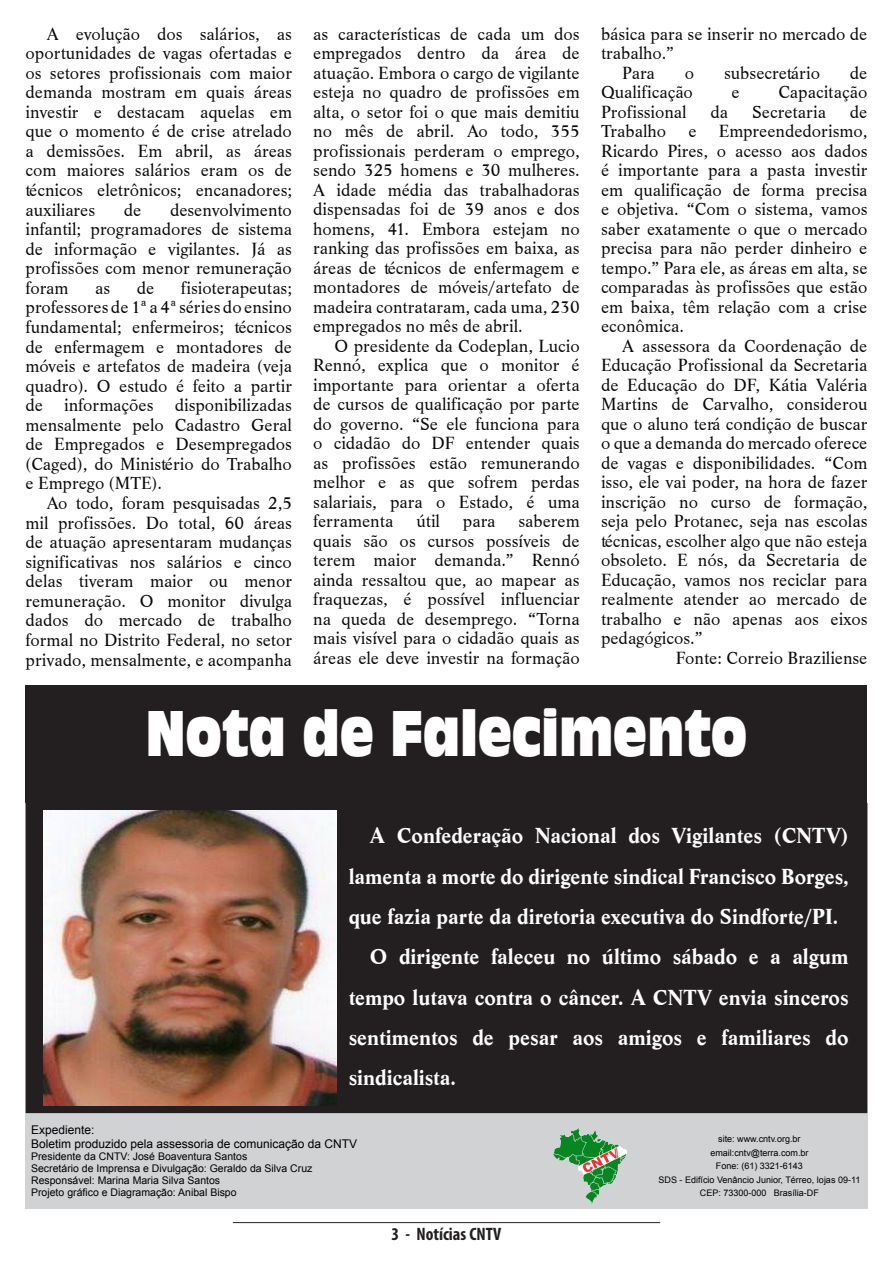
<style>
.page{position:relative;width:893px;height:1263px;background:#fff}
.page>*{position:absolute;margin:0;border:0;box-sizing:border-box;transform-origin:0 0}
.t1{font:60px "Antique Olive Compact";color:#fff;scale:.75 1}
.t2{font:700 22.5px/40.3px "Life T";color:#fff;text-align:justify}
.t3{font:18.15px/19.5px "Life T";color:#060908;text-align:justify}
.t4{font:700 condensed 18px "Myriad Pro";color:#231f20}
.t5{font:12px "Arial";color:#000}
.t6{font:10.5px "Arial";color:#000}
.t7{font:9px "Arial";color:#000}
</style>
<div class="page">
<hr style="left:233px;top:1222px;width:427px;height:1px;background:#231f20">
<div style="left:26px;top:804px;width:841px;height:308px;background:#231f20"></div>
<div style="left:26px;top:803px;width:841px;height:310px;border:2px solid #231f20"></div>
<div style="left:26px;top:686px;width:841px;height:117px;background:#231f20"></div>
<div style="left:26px;top:1114px;width:842px;height:95px;background:#d1d2d4"></div>
<img style="left:554px;top:1128px;width:72px;height:76px">
<img style="left:44px;top:810px;width:293px;height:296px">
<p class="t3" style="left:26px;top:24px;width:268px;text-indent:21px">A evolução dos salários, as oportunidades de vagas ofertadas e os setores profissionais com maior demanda mostram em quais áreas investir e destacam aquelas em que o momento é de crise atrelado a demissões. Em abril, as áreas com maiores salários eram os de técnicos eletrônicos; encanadores; auxiliares</p>
<p class="t3" style="left:26px;top:200px;width:268px;text-indent:144px">desenvolvimento infantil; programadores de sistema de informação e vigilantes. Já as profissões com menor remuneração foram</p>
<p class="t3" style="left:124px;top:200px;width:19px">de</p>
<p class="t3" style="left:26px;top:278px;width:268px;text-indent:155px">fisioterapeutas; professores de 1ª a 4ª séries do ensino fundamental; enfermeiros; técnicos de enfermagem e montadores de móveis e artefatos de madeira (veja quadro). O estudo é feito a partir de informações disponibilizadas mensalmente pelo Cadastro Geral de Empregados e Desempregados (Caged), do Ministério do Trabalho e Emprego (MTE).</p>
<p class="t3" style="left:26px;top:493px;width:268px;text-indent:21px">Ao todo, foram pesquisadas 2,5 mil profissões. Do total, 60 áreas de atuação apresentaram mudanças significativas nos salários e cinco delas tiveram maior ou menor remuneração. O monitor divulga dados do mercado de trabalho formal no Distrito Federal, no setor privado, mensalmente, e acompanha</p>
<p class="t3" style="left:95px;top:278px;width:17px">as</p>
<p class="t3" style="left:137px;top:278px;width:19px">de</p>
<p class="t3" style="left:313px;top:24px;width:268px">as características de cada um dos empregados dentro da área de atuação. Embora o cargo de vigilante esteja no quadro de profissões em alta, o setor foi o que mais demitiu no mês de abril. Ao todo, 355 profissionais perderam o emprego, sendo 325 homens e 30 mulheres.<br>A idade média das trabalhadoras dispensadas foi de 39 anos e dos homens, 41. Embora estejam no ranking das profissões em baixa, as áreas de técnicos de enfermagem e montadores de móveis/artefato de madeira contrataram, cada uma, 230 empregados no mês de abril.</p>
<p class="t3" style="left:313px;top:336px;width:268px;text-indent:21px">O presidente da Codeplan, Lucio Rennó, explica que o monitor é importante para orientar a oferta de cursos de qualificação por parte do governo. “Se ele funciona para o cidadão do DF entender quais as profissões estão remunerando melhor e as que sofrem perdas salariais, para o Estado, é uma ferramenta</p>
<p class="t3" style="left:313px;top:511px;width:268px;text-indent:205px">saberem quais são os cursos possíveis de terem maior demanda.” Rennó ainda ressaltou que, ao mapear as fraquezas, é possível influenciar na queda de desemprego. “Torna mais visível para o cidadão quais as áreas ele deve investir na formação</p>
<p class="t3" style="left:416px;top:511px;width:25px">útil</p>
<p class="t3" style="left:463px;top:511px;width:34px">para</p>
<p class="t3" style="left:601px;top:24px;width:268px">básica para se inserir no mercado de trabalho.”</p>
<p class="t3" style="left:622px;top:63px;width:34px">Para</p>
<p class="t3" style="left:685px;top:63px;width:11px">o</p>
<p class="t3" style="left:724px;top:63px;width:97px">subsecretário</p>
<p class="t3" style="left:850px;top:63px;width:19px">de</p>
<p class="t3" style="left:601px;top:82px;width:94px">Qualificação</p>
<p class="t3" style="left:732px;top:82px;width:10px">e</p>
<p class="t3" style="left:778px;top:82px;width:91px">Capacitação</p>
<p class="t3" style="left:601px;top:102px;width:87px">Profissional</p>
<p class="t3" style="left:711px;top:102px;width:19px">da</p>
<p class="t3" style="left:752px;top:102px;width:75px">Secretaria</p>
<p class="t3" style="left:601px;top:102px;width:268px;text-indent:249px">de Trabalho e Empreendedorismo, Ricardo Pires, o acesso aos dados é importante para a pasta investir em qualificação de forma precisa e objetiva. “Com o sistema, vamos saber exatamente o que o mercado precisa para não perder dinheiro e tempo.” Para ele, as áreas em alta, se comparadas às profissões que estão em baixa, têm relação com a crise econômica.</p>
<p class="t3" style="left:601px;top:336px;width:268px;text-indent:21px">A assessora da Coordenação de Educação Profissional da Secretaria de Educação do DF, Kátia Valéria Martins de Carvalho, considerou que o aluno terá condição de buscar o que a demanda do mercado oferece de vagas e disponibilidades. “Com isso, ele vai poder, na hora de fazer inscrição no curso de formação, seja pelo Protanec, seja nas escolas técnicas, escolher algo que não esteja obsoleto. E nós, da Secretaria de Educação, vamos nos reciclar para realmente atender ao mercado de trabalho e não apenas aos eixos pedagógicos.”</p>
<p class="t3" style="left:676px;top:648px;width:193px">Fonte: Correio Braziliense</p>
<p class="t1" style="left:146px;top:692px;width:804px">Nota de Falecimento</p>
<p class="t2" style="left:349px;top:816px;width:501px;text-indent:21px">A Confederação Nacional dos Vigilantes (CNTV) lamenta a morte do dirigente sindical Francisco Borges, que fazia parte da diretoria executiva do Sindforte/PI.</p>
<p class="t2" style="left:349px;top:937px;width:501px;text-indent:21px">O dirigente faleceu no último sábado e a algum tempo lutava contra o câncer. A CNTV envia sinceros sentimentos de pesar aos amigos e familiares do sindicalista.</p>
<p class="t5" style="left:31px;top:1122px;width:65px">Expediente:</p>
<p class="t5" style="left:31px;top:1136px;width:328px">Boletim produzido pela assessoria de comunicação da CNTV</p>
<p class="t6" style="left:31px;top:1149px;width:218px">Presidente da CNTV: José Boaventura Santos</p>
<p class="t6" style="left:31px;top:1161px;width:283px">Secretário de Imprensa e Divulgação: Geraldo da Silva Cruz</p>
<p class="t6" style="left:31px;top:1173px;width:191px">Responsável: Marina Maria Silva Santos</p>
<p class="t6" style="left:31px;top:1185px;width:207px">Projeto gráfico e Diagramação: Anibal Bispo</p>
<p class="t4" style="left:392px;top:1223px;width:111px">3 - Notícias CNTV</p>
<p class="t7" style="left:718px;top:1133px;width:84px">site: www.cntv.org.br</p>
<p class="t7" style="left:710px;top:1147px;width:100px">email:cntv@terra.com.br</p>
<p class="t7" style="left:716px;top:1160px;width:89px">Fone: (61) 3321-6143</p>
<p class="t7" style="left:659px;top:1174px;width:203px">SDS - Edifício Venâncio Junior, Térreo, lojas 09-11</p>
<p class="t7" style="left:700px;top:1187px;width:121px">CEP: 73300-000 Brasília-DF</p>
</div>
